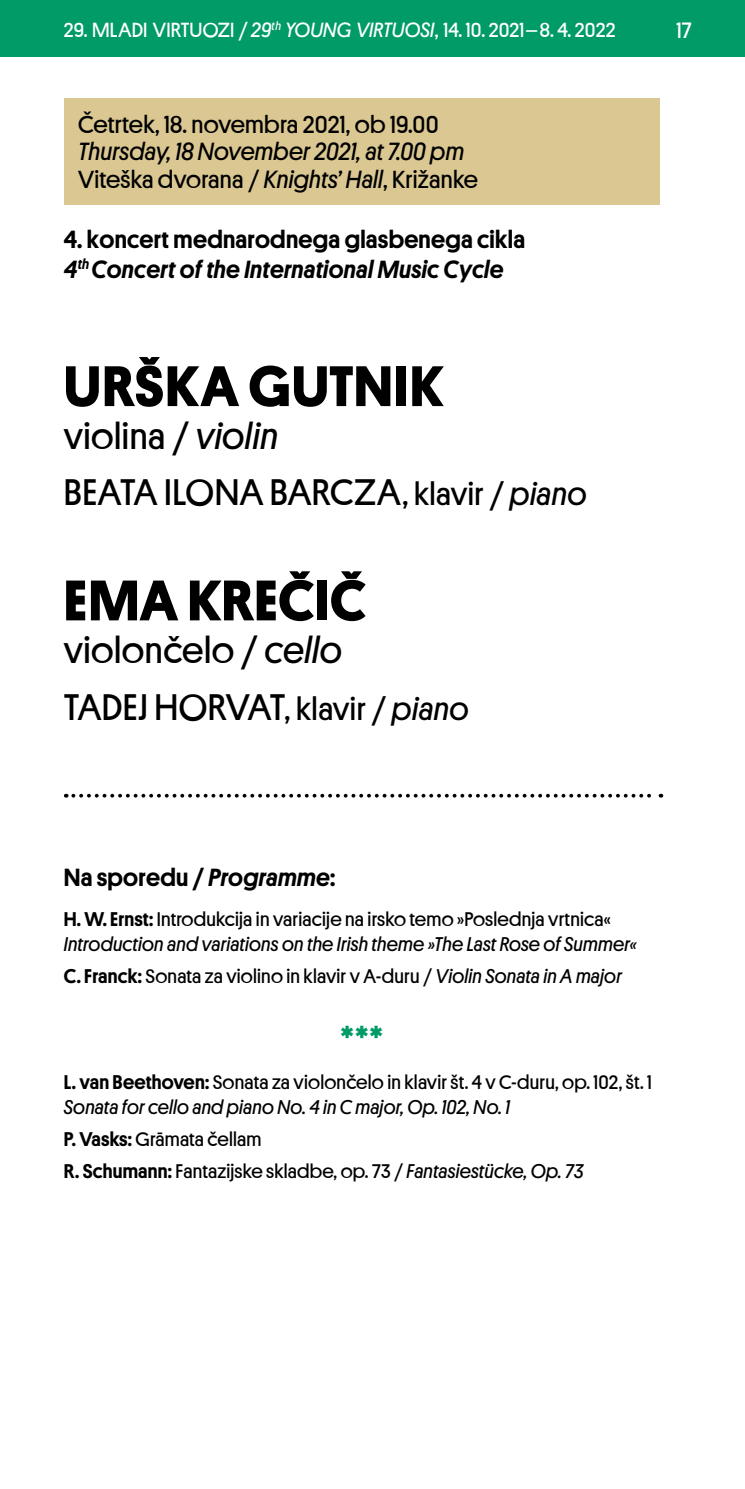
<style>
.page{position:relative;width:745px;height:1489px;background:#fff}
.page>*{position:absolute;margin:0;border:0;box-sizing:border-box;transform-origin:0 0}
.t1{font:700 57.5px "Platform";letter-spacing:.015em;color:#000}
.t2{font:37.5px/56.8px "Platform";letter-spacing:.01em;color:#000}
.t3{font:500 35px "Platform";color:#009b67}
.t4{font:500 25px/30px "Platform";letter-spacing:.01em;color:#000}
.t5{font:italic 25px/27.5px "Platform";letter-spacing:.01em;color:#000}
.t6{font:25px "Platform";letter-spacing:.01em;color:#000}
.t7{font:22.5px "Platform";color:#fff}
.t8{font:20.75px "Platform";letter-spacing:.01em;color:#fff}
.t9{font:20px/25px "Platform";letter-spacing:.01em;color:#000}
.t10{font:italic 20px/25px "Platform";letter-spacing:.01em;color:#000}
.s1{font-style:italic}
.s2{font-style:normal}
.s3{font-size:32.5px}
.s4{font-style:italic;font-size:32.5px}
.s5{font-weight:500;font-style:normal}
.s6{font-weight:500}
</style>
<div class="page">
<div style="left:0;top:0;width:744px;height:57px;background:#009b67"></div>
<div style="left:64px;top:98px;width:595px;height:106px;background:#dac792"></div>
<svg style="left:73px;top:793px;width:588px;height:4px"></svg>
<p class="t8" style="left:64px;top:15px;width:552px">29. MLADI VIRTUOZI / <span class="s1">29</span><sup>th</sup> <span class="s1">YOUNG VIRTUOSI</span>, 14. 10. 2021–8. 4. 2022</p>
<p class="t7" style="left:676px;top:14px;width:17px">17</p>
<p class="t6" style="left:78px;top:106px;width:362px">Četrtek, 18. novembra 2021, ob 19.00</p>
<p class="t5" style="left:78px;top:136px;width:401px">Thursday, 18 November 2021, at 7.00 pm<br><span class="s2">Viteška dvorana /</span> Knights’ Hall<span class="s2">, Križanke</span></p>
<p class="t4" style="left:64px;top:222px;width:462px">4. koncert mednarodnega glasbenega cikla<br><span class="s1">4</span><sup>th</sup> <span class="s1">Concert of the International Music Cycle</span></p>
<h1 class="t1" style="left:64px;top:344px;width:381px">URŠKA GUTNIK</h1>
<h2 class="t2" style="left:64px;top:405px;width:524px">violina / <span class="s1">violin<br></span>BEATA ILONA BARCZA<span class="s3">, klavir /</span> <span class="s4">piano</span></h2>
<h1 class="t1" style="left:64px;top:558px;width:304px">EMA KREČIČ</h1>
<h2 class="t2" style="left:64px;top:619px;width:406px">violončelo / <span class="s1">cello<br></span>TADEJ HORVAT<span class="s3">, klavir /</span> <span class="s4">piano</span></h2>
<p class="t4" style="left:64px;top:861px;width:273px">Na sporedu / <span class="s1">Programme</span>:</p>
<p class="t10" style="left:64px;top:904px;width:574px"><span class="s5">H. W. Ernst:</span> <span class="s2">Introdukcija in variacije na irsko temo »Poslednja vrtnica«<br></span>Introduction and variations on the Irish theme »The Last Rose of Summer«</p>
<p class="t9" style="left:64px;top:962px;width:559px"><span class="s6">C. Franck:</span> Sonata za violino in klavir v A-duru / <span class="s1">Violin Sonata in A major</span></p>
<h3 class="t3" style="left:340px;top:1012px;width:45px">***</h3>
<p class="t9" style="left:64px;top:1068px;width:589px"><span class="s6">L. van Beethoven:</span> Sonata za violončelo in klavir št. 4 v C-duru, op. 102, št. 1<br><span class="s1">Sonata for cello and piano No. 4 in C major, Op. 102, No. 1</span></p>
<p class="t9" style="left:64px;top:1121px;width:520px;line-height:32px"><span class="s6">P. Vasks:</span> Grāmata čellam<br><span class="s6">R. Schumann:</span> Fantazijske skladbe, op. 73 / <span class="s1">Fantasiestücke, Op. 73</span></p>
</div>
